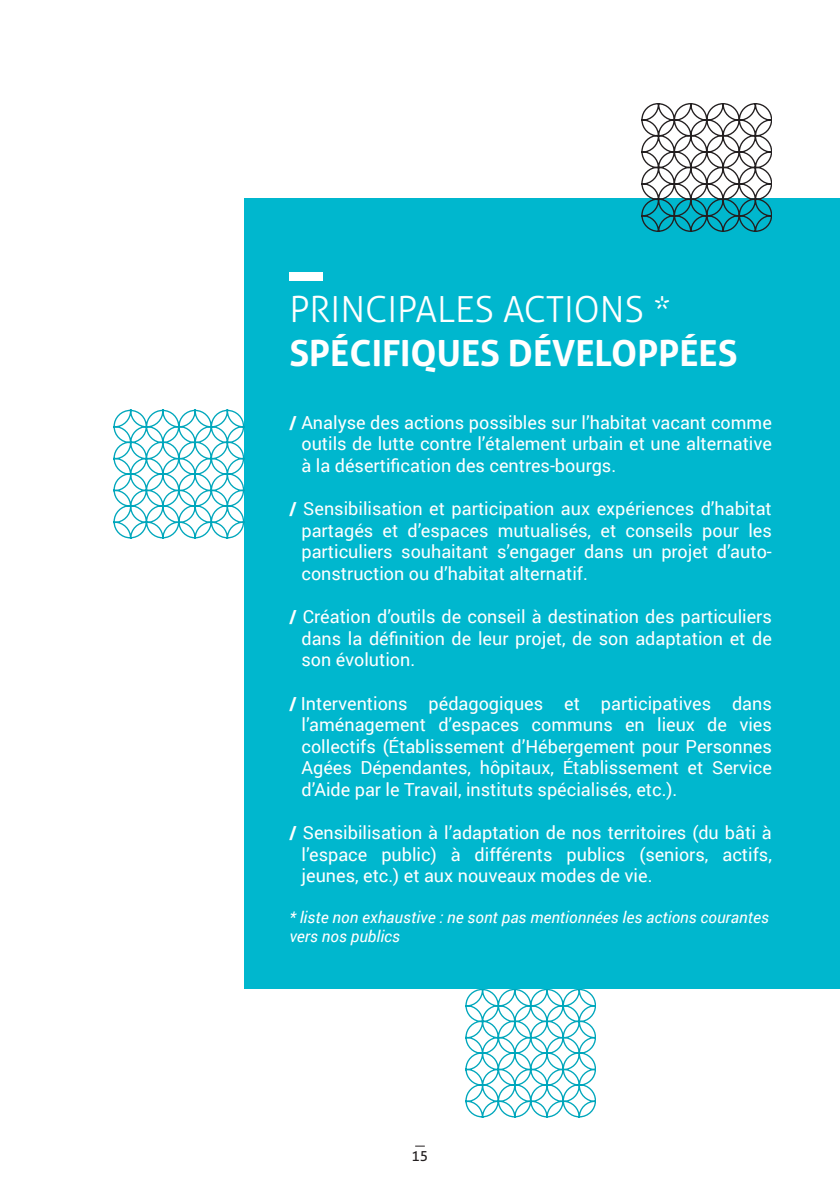
<style>
.page{position:relative;width:840px;height:1191px;background:#fff}
.page>*{position:absolute;margin:0;border:0;box-sizing:border-box;transform-origin:0 0}
.t1{font:700 36px "Aller";color:#fff}
.t2{font:300 36px "Aller";color:#fff}
.t3{font:18px/21.6px "Roboto";color:#fff;text-align:justify}
.t4{font:italic 16px/19.2px "Roboto";color:#fff}
.t5{font:14px "Aller";color:#231f20}
.s1{font-weight:700}
</style>
<div class="page">
<svg style="left:465px;top:988px;width:130px;height:129px"></svg>
<div style="left:244px;top:198px;width:595px;height:790px;background:#00b7ce"></div>
<div style="left:289px;top:272px;width:34px;height:9px;background:#fff"></div>
<svg style="left:113px;top:410px;width:131px;height:128px"></svg>
<svg style="left:641px;top:103px;width:130px;height:128px"></svg>
<h1 class="t2" style="left:289px;top:288px;width:382px">PRINCIPALES ACTIONS *</h1>
<h1 class="t1" style="left:289px;top:330px;width:449px">SPÉCIFIQUES DÉVELOPPÉES</h1>
<p class="t3" style="left:301px;top:411px;width:471px;text-indent:-12px"><span class="s1">/</span> Analyse des actions possibles sur l’habitat vacant comme outils de lutte contre l’étalement urbain et une alternative à la désertification des centres-bourgs.</p>
<p class="t3" style="left:301px;top:497px;width:471px;text-indent:-12px"><span class="s1">/</span> Sensibilisation et participation aux expériences d’habitat partagés et d’espaces mutualisés, et conseils pour les particuliers souhaitant s’engager dans un projet d’auto&shy;construction ou d’habitat alternatif.</p>
<p class="t3" style="left:301px;top:605px;width:471px;text-indent:-12px"><span class="s1">/</span> Création d’outils de conseil à destination des particuliers dans la définition de leur projet, de son adaptation et de son évolution.</p>
<p class="t3" style="left:301px;top:691px;width:471px;text-indent:-12px"><span class="s1">/</span> Interventions pédagogiques et participatives dans l’aménagement d’espaces communs en lieux de vies collectifs (Établissement d’Hébergement pour Personnes Agées Dépendantes, hôpitaux, Établissement et Service d’Aide par le Travail, instituts spécialisés, etc.).</p>
<p class="t3" style="left:301px;top:821px;width:471px;text-indent:-12px"><span class="s1">/</span> Sensibilisation à l’adaptation de nos territoires (du bâti à l’espace public) à différents publics (seniors, actifs, jeunes, etc.) et aux nouveaux modes de vie.</p>
<p class="t4" style="left:289px;top:907px;width:481px">* liste non exhaustive : ne sont pas mentionnées les actions courantes vers nos publics</p>
<p class="t5" style="left:411px;top:1147px;width:18px">15</p>
</div>
